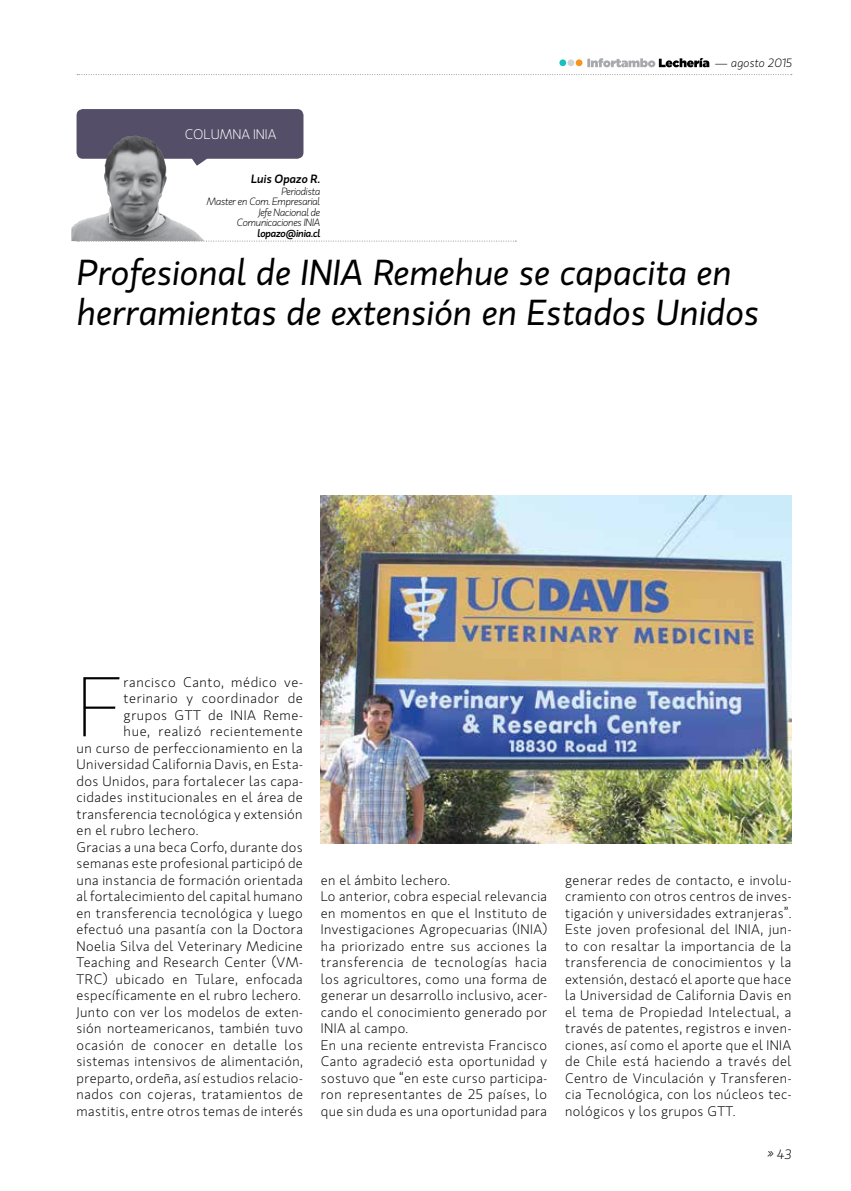
<style>
.page{position:relative;width:851px;height:1191px;background:#fff}
.page>*{position:absolute;margin:0;border:0;box-sizing:border-box;transform-origin:0 0}
.t1{font:100 84.15px "Gloriola Std Display";color:#000}
.t2{font:italic 36px/40.5px "Gloriola Std";color:#000}
.t3{font:300 13.8px/16.5px "Gloriola Std";letter-spacing:.03em;color:#000}
.t4{font:300 13.8px "Gloriola Std";color:#fff}
.t5{font:italic 300 13.5px "Gloriola Std";color:#000}
.t6{font:italic 300 12px "Gloriola Std";color:#000}
.t7{font:italic 500 12px "Gloriola Std";color:#000}
.t8{font:italic 300 10.5px/10.5px "Gloriola Std";letter-spacing:-.03em;color:#000;text-align:right}
.t9{font:italic 500 10.5px "Gloriola Std";letter-spacing:-.03em;color:#000}
</style>
<div class="page">
<div style="left:559px;top:59px;width:7px;height:7px;background:#18c0c0;border-radius:50%"></div>
<div style="left:567px;top:59px;width:7px;height:7px;background:#d1d3d4;border-radius:50%"></div>
<div style="left:575px;top:59px;width:7px;height:7px;background:#f7941e;border-radius:50%"></div>
<svg style="left:587px;top:58px;width:122px;height:9px"></svg>
<svg style="left:77px;top:74px;width:714px;height:1px"></svg>
<img style="left:320px;top:495px;width:471px;height:349px">
<div style="left:77px;top:109px;width:226px;height:52px;background:#554e68"></div>
<img style="left:71px;top:135px;width:133px;height:106px">
<svg style="left:77px;top:240px;width:439px;height:2px"></svg>
<p class="t4" style="left:185px;top:125px;width:93px">COLUMNA INIA</p>
<p class="t7" style="left:251px;top:170px;width:71px">Luis Opazo R.</p>
<p class="t8" style="left:207px;top:186px;width:115px">Periodista<br>Master en Com. Empresarial<br>Jefe Nacional de<br>Comunicaciones INIA</p>
<p class="t9" style="left:257px;top:226px;width:64px">lopazo@inia.cl</p>
<p class="t6" style="left:715px;top:55px;width:78px">— agosto 2015</p>
<h2 class="t2" style="left:77px;top:251px;width:683px">Profesional de INIA Remehue se capacita en herramientas de extensión en Estados Unidos</h2>
<h1 class="t1" style="left:77px;top:651px;width:46px">F</h1>
<p class="t3" style="left:124px;top:673px;width:181px">rancisco Canto, médico ve-</p>
<p class="t3" style="left:124px;top:690px;width:181px">terinario y coordinador de</p>
<p class="t3" style="left:124px;top:706px;width:181px">grupos GTT de INIA Reme-</p>
<p class="t3" style="left:124px;top:723px;width:181px">hue, realizó recientemente</p>
<p class="t3" style="left:77px;top:739px;width:228px">un curso de perfeccionamiento en la</p>
<p class="t3" style="left:77px;top:756px;width:228px">Universidad California Davis, en Esta-</p>
<p class="t3" style="left:77px;top:772px;width:228px">dos Unidos, para fortalecer las capa-</p>
<p class="t3" style="left:77px;top:789px;width:228px">cidades institucionales en el área de</p>
<p class="t3" style="left:77px;top:805px;width:227px">transferencia tecnológica y extensión</p>
<p class="t3" style="left:77px;top:822px;width:123px">en el rubro lechero.</p>
<p class="t3" style="left:77px;top:838px;width:228px">Gracias a una beca Corfo, durante dos</p>
<p class="t3" style="left:77px;top:855px;width:228px">semanas este profesional participó de</p>
<p class="t3" style="left:77px;top:871px;width:228px">una instancia de formación orientada</p>
<p class="t3" style="left:77px;top:888px;width:228px">al fortalecimiento del capital humano</p>
<p class="t3" style="left:77px;top:904px;width:228px">en transferencia tecnológica y luego</p>
<p class="t3" style="left:77px;top:921px;width:228px">efectuó una pasantía con la Doctora</p>
<p class="t3" style="left:77px;top:937px;width:228px">Noelia Silva del Veterinary Medicine</p>
<p class="t3" style="left:77px;top:954px;width:228px">Teaching and Research Center (VM-</p>
<p class="t3" style="left:77px;top:970px;width:228px">TRC) ubicado en Tulare, enfocada</p>
<p class="t3" style="left:77px;top:987px;width:226px">específicamente en el rubro lechero.</p>
<p class="t3" style="left:77px;top:1003px;width:228px">Junto con ver los modelos de exten-</p>
<p class="t3" style="left:77px;top:1020px;width:228px">sión norteamericanos, también tuvo</p>
<p class="t3" style="left:77px;top:1036px;width:228px">ocasión de conocer en detalle los</p>
<p class="t3" style="left:77px;top:1053px;width:228px">sistemas intensivos de alimentación,</p>
<p class="t3" style="left:77px;top:1069px;width:228px">preparto, ordeña, así estudios relacio-</p>
<p class="t3" style="left:77px;top:1086px;width:228px">nados con cojeras, tratamientos de</p>
<p class="t3" style="left:77px;top:1102px;width:228px">mastitis, entre otros temas de interés</p>
<p class="t3" style="left:321px;top:871px;width:228px">en el ámbito lechero.<br>Lo anterior, cobra especial relevancia en momentos en que el Instituto de Investigaciones Agropecuarias (INIA) ha priorizado entre sus acciones la transferencia de tecnologías hacia los agricultores, como una forma de generar un desarrollo inclusivo, acer&shy;cando el conocimiento generado por INIA al campo.<br>En una reciente entrevista Francisco Canto agradeció esta oportunidad y sostuvo que “en este curso participa&shy;ron representantes de 25 países, lo que sin duda es una oportunidad para</p>
<p class="t3" style="left:565px;top:871px;width:228px;text-align:justify">generar redes de contacto, e involu&shy;cramiento con otros centros de inves&shy;tigación y universidades extranjeras”.<br>Este joven profesional del INIA, jun&shy;to con resaltar la importancia de la transferencia de conocimientos y la extensión, destacó el aporte que hace la Universidad de California Davis en el tema de Propiedad Intelectual, a través de patentes, registros e inven&shy;ciones, así como el aporte que el INIA de Chile está haciendo a través del Centro de Vinculación y Transferen&shy;cia Tecnológica, con los núcleos tec&shy;nológicos y los grupos GTT.</p>
<p class="t5" style="left:767px;top:1145px;width:25px">» 43</p>
</div>
